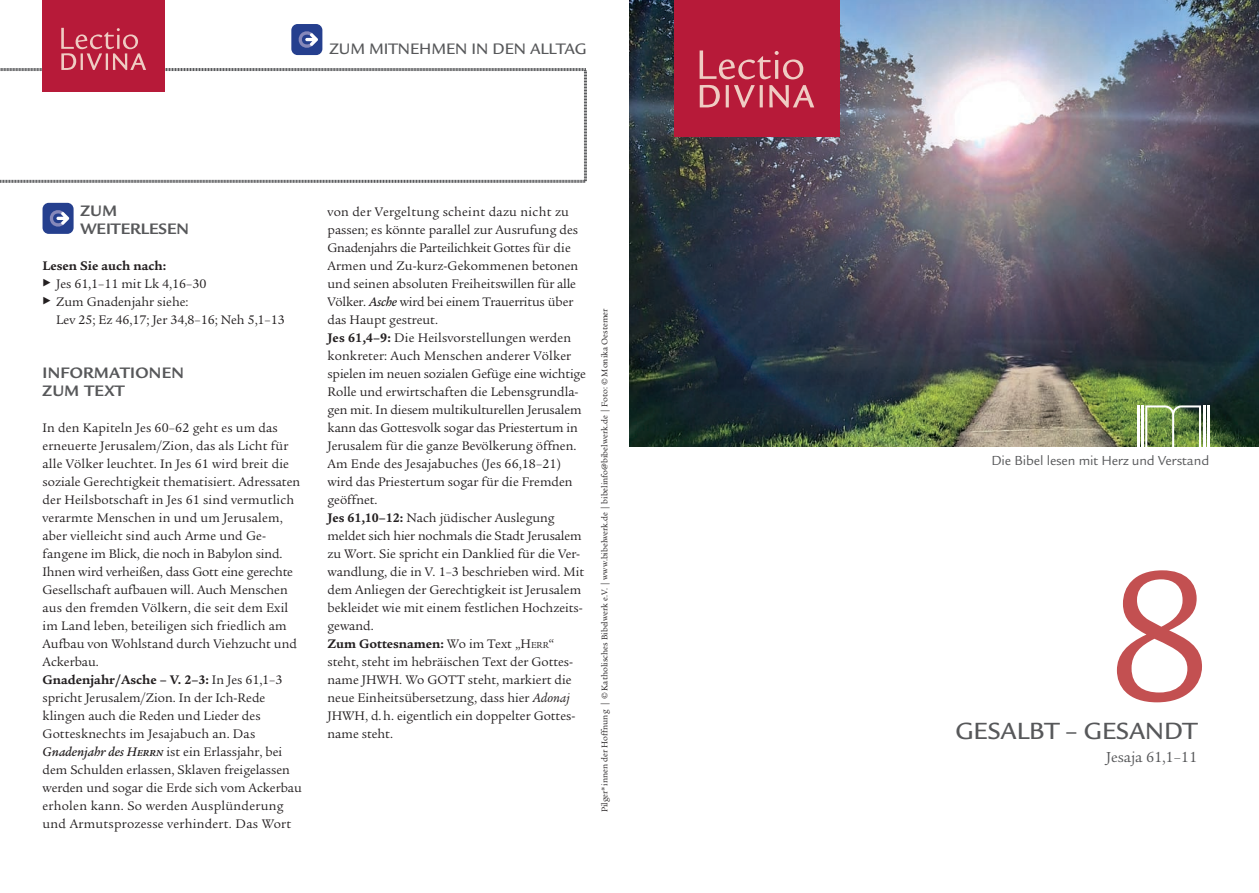
<style>
.page{position:relative;width:1259px;height:893px;background:#fff}
.page>*{position:absolute;margin:0;border:0;box-sizing:border-box;transform-origin:0 0}
.t1{font:200.7px "Legacy Sans";color:#c35051}
.t2{font:500 25.5px "Legacy Sans";color:#57585a}
.t3{font:500 16.5px "Legacy Sans";color:#57585a}
.t4{font:700 16.5px/18px "Legacy Sans";letter-spacing:.02em;color:#57585a}
.t5{font:700 16.5px/18px "Legacy Sans";color:#57585a}
.t6{font:15.75px "Legacy Serif";color:#57585a}
.t7{font:14.25px "Legacy Sans";letter-spacing:-.01em;color:#57585a}
.t8{font:13.5px/18px "Legacy Serif";color:#231f20}
.t9{font:700 13.5px "Legacy Serif";color:#231f20}
.t10{font:9px "Legacy Serif";color:#231f20}
.s1{font-weight:700}
.s2{font-weight:500;font-style:italic}
.s3{font-weight:700;font-style:italic;font-size:9.45px}
.s4{font-style:inherit}
.s5{font-size:9.45px}
.s6{font-style:italic}
</style>
<div class="page">
<img style="left:629px;top:0;width:630px;height:446px">
<svg style="left:0;top:67px;width:587px;height:116px"></svg>
<div style="left:291px;top:24px;width:31px;height:31px;background:#253f8e;border-radius:6px"></div>
<svg style="left:298px;top:31px;width:20px;height:17px"></svg>
<div style="left:43px;top:203px;width:31px;height:31px;background:#253f8e;border-radius:6px"></div>
<svg style="left:49px;top:210px;width:20px;height:17px"></svg>
<svg style="left:1145px;top:405px;width:56px;height:41px;background:#7c995a"></svg>
<hr style="left:1141px;top:405px;width:2px;height:41px;background:#fff">
<hr style="left:1137px;top:405px;width:2px;height:41px;background:#fff">
<hr style="left:1203px;top:405px;width:2px;height:41px;background:#fff">
<hr style="left:1207px;top:405px;width:2px;height:41px;background:#fff">
<div style="left:674px;top:0;width:165px;height:137px;background:#b71a39"></div>
<svg style="left:700px;top:85px;width:114px;height:23px"></svg>
<svg style="left:699px;top:50px;width:104px;height:29px"></svg>
<div style="left:43px;top:0;width:122px;height:91px;background:#b71a39"></div>
<svg style="left:61px;top:28px;width:85px;height:42px"></svg>
<p class="t3" style="left:329px;top:39px;width:258px">ZUM MITNEHMEN IN DEN ALLTAG</p>
<p class="t5" style="left:80px;top:202px;width:110px">ZUM<br>WEITERLESEN</p>
<p class="t9" style="left:43px;top:258px;width:125px">Lesen Sie auch nach:</p>
<p class="t8" style="left:56px;top:275px;width:230px">Jes 61,1–11 mit Lk 4,16–30<br>Zum Gnadenjahr siehe:<br>Lev 25; Ez 46,17; Jer 34,8–16; Neh 5,1–13</p>
<p class="t4" style="left:43px;top:364px;width:143px">INFORMATIONEN<br>ZUM TEXT</p>
<p class="t8" style="left:43px;top:419px;width:261px">In den Kapiteln Jes 60–62 geht es um das erneuerte Jerusalem/Zion, das als Licht für alle Völker leuchtet. In Jes 61 wird breit die soziale Gerechtigkeit thematisiert. Adressaten der Heilsbotschaft in Jes 61 sind vermutlich verarmte Menschen in und um Jerusalem, aber vielleicht sind auch Arme und Ge&shy;fangene im Blick, die noch in Babylon sind.<br>Ihnen wird verheißen, dass Gott eine gerechte Gesellschaft aufbauen will. Auch Menschen aus den fremden Völkern, die seit dem Exil im Land leben, beteiligen sich friedlich am Aufbau von Wohlstand durch Viehzucht und Ackerbau.<br><span class="s1">Gnadenjahr/Asche – V. 2–3:</span> In Jes 61,1–3 spricht Jerusalem/Zion. In der Ich-Rede klingen auch die Reden und Lieder des Gottesknechts im Jesajabuch an. Das <span class="s2">Gnadenjahr des H</span><span class="s3">ERRN</span> ist ein Erlassjahr, bei dem Schulden erlassen, Sklaven freigelassen werden und sogar die Erde sich vom Ackerbau erholen kann. So werden Ausplünderung und Armutsprozesse verhindert. Das Wort</p>
<p class="t8" style="left:327px;top:203px;width:260px">von der Vergeltung scheint dazu nicht zu passen; es könnte parallel zur Ausrufung des Gnadenjahrs die Parteilichkeit Gottes für die Armen und Zu-kurz-Gekommenen betonen und seinen absoluten Freiheitswillen für alle Völker. <span class="s2">Asche</span> wird bei einem Trauerritus über das Haupt gestreut.<br><span class="s1">Jes 61,4–9:</span> Die Heilsvorstellungen werden konkreter: Auch Menschen anderer Völker spielen im neuen sozialen Gefüge eine wichtige Rolle und erwirtschaften die Lebensgrundla&shy;gen mit. In diesem multikulturellen Jerusalem kann das Gottesvolk sogar das Priestertum in Jerusalem für die ganze Bevölkerung öffnen.<br>Am Ende des Jesajabuches (Jes 66,18–21) wird das Priestertum sogar für die Fremden geöffnet.<br><span class="s1">Jes 61,10–12:</span> Nach jüdischer Auslegung meldet sich hier nochmals die Stadt Jerusalem zu Wort. Sie spricht ein Danklied für die Ver&shy;wandlung, die in V. 1–3 beschrieben wird. Mit dem Anliegen der Gerechtigkeit ist Jerusalem bekleidet wie mit einem festlichen Hochzeits&shy;gewand.<br><span class="s1">Zum Gottesnamen:</span> Wo im Text „<span class="s4">H</span><span class="s5">ERR</span>“ steht, steht im hebräischen Text der Gottes&shy;name JHWH. Wo GOTT steht, markiert die neue Einheitsübersetzung, dass hier <span class="s6">Adonaj </span>JHWH, d.h. eigentlich ein doppelter Gottes&shy;name steht.</p>
<p class="t10" style="left:599px;top:812px;width:505px;rotate:-90deg">Pilger*innen der Hoffnung | © Katholisches Bibelwerk e.V. | www.bibelwerk.de | bibelinfo@bibelwerk.de | Foto: © Monika Oestemer</p>
<p class="t7" style="left:991px;top:452px;width:219px">Die Bibel lesen mit Herz und Verstand</p>
<h1 class="t1" style="left:1105px;top:523px;width:109px">8</h1>
<h2 class="t2" style="left:955px;top:717px;width:243px">GESALBT – GESANDT</h2>
<p class="t6" style="left:1106px;top:748px;width:93px">Jesaja 61,1–11</p>
</div>
